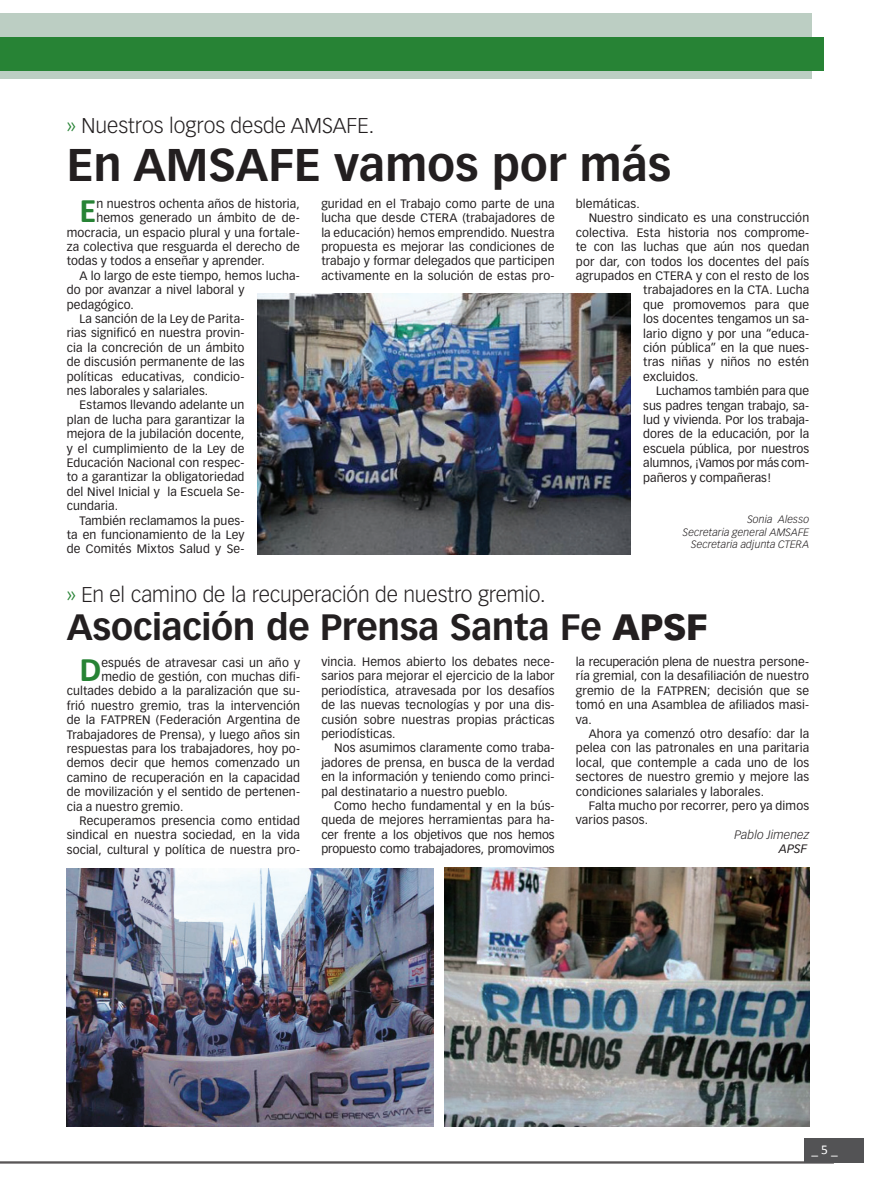
<style>
.page{position:relative;width:876px;height:1195px;background:#fff}
.page>*{position:absolute;margin:0;border:0;box-sizing:border-box;transform-origin:0 0}
.t1{font:700 45px "Vectora LH";color:#231f20}
.Texto_Columnas{font:700 36px "Vectora LH";letter-spacing:-.01em;color:#231f20}
.Texto_Columnas-2{font:700 34.65px "Calibri";color:#278335}
.Texto_Columnas-3{font:300 21px "Vectora LH";letter-spacing:-.005em;color:#231f20}
.t2{font:13.5px "Calibri";color:#fff}
.Texto_Columnas-4{font:12px/14.4px "Vectora LH";letter-spacing:.01em;color:#231f20;text-align:justify}
.Texto_Columnas-5{font:italic 300 12px "Vectora LH";letter-spacing:.01em;color:#231f20}
.Texto_Columnas-6{font:italic 12px "Vectora LH";color:#231f20}
.Texto_Columnas-7{font:italic 300 10.5px "Vectora LH";letter-spacing:.01em;color:#231f20}
.s1{color:#278335}
.s2{font-weight:900}
</style>
<div class="page">
<img style="left:444px;top:867px;width:365px;height:259px">
<img style="left:67px;top:869px;width:367px;height:257px">
<img style="left:257px;top:293px;width:373px;height:262px">
<hr style="left:0;top:1161px;width:834px;height:1px;background:#231f20">
<hr style="left:0;top:1163px;width:834px;height:1px;background:#231f20">
<div style="left:0;top:13px;width:812px;height:66px;background:#bccec3"></div>
<div style="left:0;top:37px;width:823px;height:33px;background:#278335"></div>
<div style="left:804px;top:1139px;width:59px;height:24px;background:#535355"></div>
<p class="Texto_Columnas-3" style="left:67px;top:113px;width:309px"><span class="s1">»</span> Nuestros logros desde AMSAFE.</p>
<p class="t1" style="left:67px;top:138px;width:606px">En AMSAFE vamos por más</p>
<p class="Texto_Columnas-2" style="left:80px;top:189px;width:18px">E</p>
<p class="Texto_Columnas-4" style="left:96px;top:196px;width:205px">n nuestros ochenta años de historia,</p>
<p class="Texto_Columnas-4" style="left:96px;top:211px;width:205px">hemos generado un ámbito de de-</p>
<p class="Texto_Columnas-4" style="left:67px;top:225px;width:235px">mocracia, un espacio plural y una fortale-</p>
<p class="Texto_Columnas-4" style="left:67px;top:240px;width:234px">za colectiva que resguarda el derecho de</p>
<p class="Texto_Columnas-4" style="left:67px;top:254px;width:200px">todas y todos a enseñar y aprender.</p>
<p class="Texto_Columnas-4" style="left:67px;top:268px;width:235px;text-align:left;text-indent:13px">A lo largo de este tiempo, hemos lucha&shy;do por avanzar a nivel laboral y pedagógico.</p>
<p class="Texto_Columnas-4" style="left:67px;top:312px;width:179px;text-indent:13px">La sanción de la Ley de Parita&shy;rias significó en nuestra provin&shy;cia la concreción de un ámbito de discusión permanente de las políticas educativas, condicio&shy;nes laborales y salariales.</p>
<p class="Texto_Columnas-4" style="left:67px;top:398px;width:179px;text-indent:13px">Estamos llevando adelante un plan de lucha para garantizar la mejora de la jubilación docente, y el cumplimiento de la Ley de Educación Nacional con respec&shy;to a garantizar la obligatoriedad del Nivel Inicial y la Escuela Se&shy;cundaria.</p>
<p class="Texto_Columnas-4" style="left:67px;top:513px;width:179px;text-indent:13px">También reclamamos la pues&shy;ta en funcionamiento de la Ley de Comités Mixtos Salud y Se-</p>
<p class="Texto_Columnas-4" style="left:321px;top:196px;width:235px">guridad en el Trabajo como parte de una lucha que desde CTERA (trabajadores de la educación) hemos emprendido. Nuestra propuesta es mejorar las condiciones de trabajo y formar delegados que participen activamente en la solución de estas pro-</p>
<p class="Texto_Columnas-4" style="left:576px;top:197px;width:65px">blemáticas.</p>
<p class="Texto_Columnas-4" style="left:589px;top:211px;width:222px">Nuestro sindicato es una construcción</p>
<p class="Texto_Columnas-4" style="left:576px;top:225px;width:235px">colectiva. Esta historia nos comprome-</p>
<p class="Texto_Columnas-4" style="left:576px;top:240px;width:235px">te con las luchas que aún nos quedan</p>
<p class="Texto_Columnas-4" style="left:576px;top:254px;width:235px">por dar, con todos los docentes del país</p>
<p class="Texto_Columnas-4" style="left:576px;top:269px;width:235px">agrupados en CTERA y con el resto de los</p>
<p class="Texto_Columnas-4" style="left:643px;top:283px;width:167px">trabajadores en la CTA. Lucha</p>
<p class="Texto_Columnas-4" style="left:643px;top:297px;width:167px">que promovemos para que</p>
<p class="Texto_Columnas-4" style="left:643px;top:312px;width:167px">los docentes tengamos un sa-</p>
<p class="Texto_Columnas-4" style="left:643px;top:326px;width:167px">lario digno y por una “educa-</p>
<p class="Texto_Columnas-4" style="left:643px;top:341px;width:167px">ción pública” en la que nues-</p>
<p class="Texto_Columnas-4" style="left:643px;top:355px;width:167px">tras niñas y niños no estén</p>
<p class="Texto_Columnas-4" style="left:643px;top:369px;width:57px">excluidos.</p>
<p class="Texto_Columnas-4" style="left:643px;top:384px;width:167px;text-indent:13px">Luchamos también para que sus padres tengan trabajo, sa&shy;lud y vivienda. Por los trabaja&shy;dores de la educación, por la escuela pública, por nuestros alumnos, ¡Vamos por más com&shy;pañeros y compañeras!</p>
<p class="Texto_Columnas-7" style="left:747px;top:513px;width:63px">Sonia Alesso</p>
<p class="Texto_Columnas-7" style="left:683px;top:526px;width:128px">Secretaria general AMSAFE</p>
<p class="Texto_Columnas-7" style="left:691px;top:538px;width:119px">Secretaria adjunta CTERA</p>
<p class="Texto_Columnas-3" style="left:67px;top:582px;width:480px"><span class="s1">»</span> En el camino de la recuperación de nuestro gremio.</p>
<p class="Texto_Columnas" style="left:67px;top:605px;width:643px">Asociación de Prensa Santa Fe <span class="s2">APSF</span></p>
<p class="Texto_Columnas-2" style="left:80px;top:647px;width:23px">D</p>
<p class="Texto_Columnas-4" style="left:101px;top:655px;width:200px">espués de atravesar casi un año y</p>
<p class="Texto_Columnas-4" style="left:101px;top:669px;width:200px">medio de gestión, con muchas difi-</p>
<p class="Texto_Columnas-4" style="left:67px;top:684px;width:235px">cultades debido a la paralización que su-</p>
<p class="Texto_Columnas-4" style="left:67px;top:698px;width:235px">frió nuestro gremio, tras la intervención</p>
<p class="Texto_Columnas-4" style="left:67px;top:713px;width:235px">de la FATPREN (Federación Argentina de</p>
<p class="Texto_Columnas-4" style="left:67px;top:727px;width:235px">Trabajadores de Prensa), y luego años sin</p>
<p class="Texto_Columnas-4" style="left:67px;top:741px;width:235px">respuestas para los trabajadores, hoy po-</p>
<p class="Texto_Columnas-4" style="left:67px;top:756px;width:235px">demos decir que hemos comenzado un</p>
<p class="Texto_Columnas-4" style="left:67px;top:770px;width:235px">camino de recuperación en la capacidad</p>
<p class="Texto_Columnas-4" style="left:67px;top:785px;width:235px">de movilización y el sentido de pertenen-</p>
<p class="Texto_Columnas-4" style="left:67px;top:799px;width:118px">cia a nuestro gremio.</p>
<p class="Texto_Columnas-4" style="left:67px;top:813px;width:235px;text-indent:13px">Recuperamos presencia como entidad sindical en nuestra sociedad, en la vida social, cultural y política de nuestra pro-</p>
<p class="Texto_Columnas-4" style="left:321px;top:655px;width:235px">vincia. Hemos abierto los debates nece&shy;sarios para mejorar el ejercicio de la labor periodística, atravesada por los desafíos de las nuevas tecnologías y por una dis&shy;cusión sobre nuestras propias prácticas periodísticas.</p>
<p class="Texto_Columnas-4" style="left:321px;top:741px;width:235px;text-indent:13px">Nos asumimos claramente como traba&shy;jadores de prensa, en busca de la verdad en la información y teniendo como princi&shy;pal destinatario a nuestro pueblo.</p>
<p class="Texto_Columnas-4" style="left:321px;top:799px;width:235px;text-indent:13px">Como hecho fundamental y en la bús&shy;queda de mejores herramientas para ha&shy;cer frente a los objetivos que nos hemos propuesto como trabajadores, promovimos</p>
<p class="Texto_Columnas-4" style="left:576px;top:655px;width:235px">la recuperación plena de nuestra persone&shy;ría gremial, con la desafiliación de nuestro gremio de la FATPREN; decisión que se tomó en una Asamblea de afiliados masi&shy;va.</p>
<p class="Texto_Columnas-4" style="left:576px;top:727px;width:235px;text-indent:13px">Ahora ya comenzó otro desafío: dar la pelea con las patronales en una paritaria local, que contemple a cada uno de los sectores de nuestro gremio y mejore las condiciones salariales y laborales.</p>
<p class="Texto_Columnas-4" style="left:576px;top:799px;width:235px;text-indent:13px">Falta mucho por recorrer, pero ya dimos varios pasos.</p>
<p class="Texto_Columnas-5" style="left:734px;top:827px;width:76px">Pablo Jimenez</p>
<p class="Texto_Columnas-6" style="left:779px;top:842px;width:30px">APSF</p>
<p class="t2" style="left:811px;top:1141px;width:28px">_ 5 _</p>
</div>
